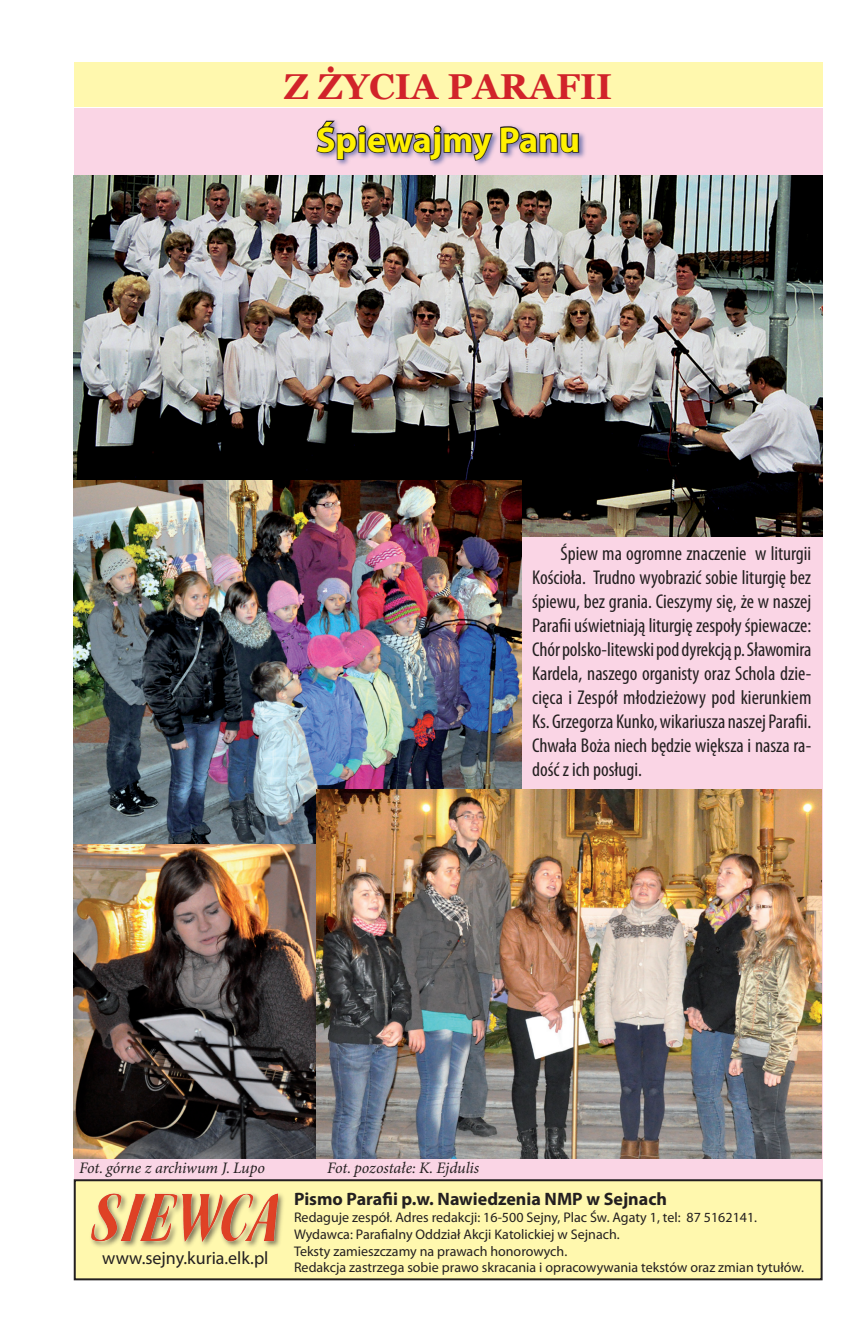
<style>
.page{position:relative;width:868px;height:1338px;background:#fff}
.page>*{position:absolute;margin:0;border:0;box-sizing:border-box;transform-origin:0 0}
.t1{font:700 36px "Georgia";color:#d1232a}
.t2{font:700 36px "Myriad Pro";color:#fff101}
.t3{font:condensed 20px/24px "Myriad Pro";color:#231f20;text-align:justify}
.t4{font:700 18px "Myriad Pro";color:#231f20}
.t5{font:18px "Myriad Pro";color:#231f20}
.t6{font:italic 16px "Minion Pro";letter-spacing:-.01em;color:#231f20}
.t7{font:14px/16.8px "Myriad Pro";color:#231f20}
</style>
<div class="page">
<div style="left:74px;top:109px;width:748px;height:1071px;background:#fad5e5"></div>
<div style="left:74px;top:62px;width:748px;height:45px;background:#fff8ae"></div>
<div style="left:75px;top:1180px;width:746px;height:99px;background:#fff8ae"></div>
<div style="left:74px;top:1179px;width:748px;height:101px;border:2px solid #231f20"></div>
<div style="left:89px;top:1190px;width:196px;height:59px;background:#231f20;opacity:.6"></div>
<img style="left:92px;top:1193px;width:185px;height:49px">
<img style="left:74px;top:176px;width:748px;height:360px">
<img style="left:74px;top:480px;width:448px;height:364px">
<img style="left:74px;top:844px;width:242px;height:314px">
<img style="left:316px;top:789px;width:505px;height:369px">
<div style="left:314px;top:118px;width:273px;height:51px;background:#253f8e;opacity:.6"></div>
<svg style="left:315px;top:119px;width:43px;height:57px"></svg>
<div style="left:358px;top:133px;width:8px;height:20px;border:2px solid #231f20"></div>
<div style="left:358px;top:125px;width:8px;height:8px;border:2px solid #231f20;border-radius:50%"></div>
<svg style="left:366px;top:118px;width:214px;height:62px"></svg>
<h1 class="t1" style="left:284px;top:63px;width:330px">Z ŻYCIA PARAFII</h1>
<h1 class="t2" style="left:316px;top:116px;width:265px">Śpiewajmy Panu</h1>
<p class="t3" style="left:532px;top:542px;width:281px;text-indent:28px">Śpiew ma ogromne znaczenie w liturgii Kościoła. Trudno wyobrazić sobie liturgię bez śpiewu, bez grania. Cieszymy się, że w naszej Parafii uświetniają liturgię zespoły śpiewacze:<br>Chór polsko-litewski pod dyrekcją p. Sławomira Kardela, naszego organisty oraz Schola dzie&shy;cięca i Zespół młodzieżowy pod kierunkiem Ks. Grzegorza Kunko, wikariusza naszej Parafii.<br>Chwała Boża niech będzie większa i nasza ra&shy;dość z ich posługi.</p>
<p class="t6" style="left:79px;top:1159px;width:187px">Fot. górne z archiwum J. Lupo</p>
<p class="t6" style="left:327px;top:1159px;width:153px">Fot. pozostałe: K. Ejdulis</p>
<p class="t5" style="left:102px;top:1246px;width:168px">www.sejny.kuria.elk.pl</p>
<p class="t4" style="left:294px;top:1187px;width:374px">Pismo Parafii p.w. Nawiedzenia NMP w Sejnach</p>
<p class="t7" style="left:294px;top:1209px;width:511px">Redaguje zespół. Adres redakcji: 16-500 Sejny, Plac Św. Agaty 1, tel: 87 5162141.<br>Wydawca: Parafialny Oddział Akcji Katolickiej w Sejnach.<br>Teksty zamieszczamy na prawach honorowych.<br>Redakcja zastrzega sobie prawo skracania i opracowywania tekstów oraz zmian tytułów.</p>
</div>
